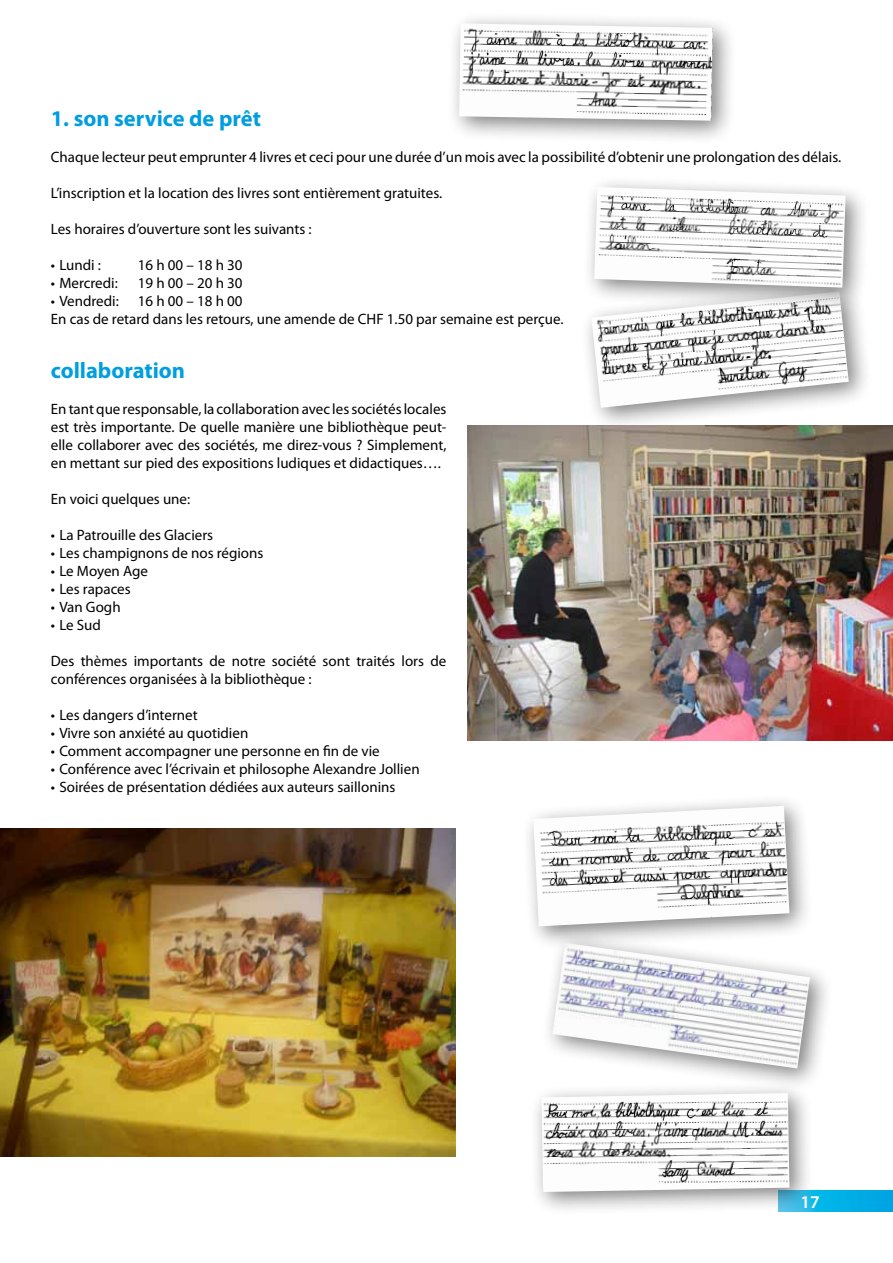
<style>
.page{position:relative;width:893px;height:1263px;background:#fff}
.page>*{position:absolute;margin:0;border:0;box-sizing:border-box;transform-origin:0 0}
.t1{font:700 22.5px "Myriad Pro";color:#009ee0}
.t2{font:600 18px "Myriad Pro";color:#fff}
.t3{font:15px/18px "Myriad Pro";color:#000}
</style>
<div class="page">
<div style="left:778px;top:1191px;width:115px;height:21px;background:#00aee5"></div>
<img style="left:468px;top:425px;width:425px;height:316px">
<img style="left:0;top:828px;width:455px;height:329px">
<div style="left:446px;top:11px;width:291px;height:134px;background:#000;opacity:.5"></div>
<img style="left:459px;top:23px;width:254px;height:98px">
<div style="left:580px;top:280px;width:292px;height:152px;background:#000;opacity:.5"></div>
<img style="left:591px;top:312px;width:258px;height:96px">
<div style="left:541px;top:931px;width:292px;height:161px;background:#000;opacity:.5"></div>
<img style="left:552px;top:950px;width:258px;height:118px">
<div style="left:521px;top:794px;width:293px;height:156px;background:#000;opacity:.5"></div>
<img style="left:533px;top:806px;width:256px;height:120px">
<div style="left:529px;top:1080px;width:285px;height:136px;background:#000;opacity:.5"></div>
<img style="left:541px;top:1093px;width:248px;height:99px">
<div style="left:582px;top:175px;width:288px;height:137px;background:#000;opacity:.5"></div>
<img style="left:594px;top:187px;width:252px;height:101px">
<h1 class="t1" style="left:51px;top:104px;width:212px">1. son service de prêt</h1>
<p class="t3" style="left:51px;top:148px;width:791px">Chaque lecteur peut emprunter 4 livres et ceci pour une durée d’un mois avec la possibilité d’obtenir une prolongation des délais.</p>
<p class="t3" style="left:51px;top:184px;width:392px">L’inscription et la location des livres sont entièrement gratuites.</p>
<p class="t3" style="left:51px;top:220px;width:262px">Les horaires d’ouverture sont les suivants :</p>
<p class="t3" style="left:51px;top:256px;width:52px">• Lundi :</p>
<p class="t3" style="left:138px;top:256px;width:106px">16 h 00 – 18 h 30</p>
<p class="t3" style="left:51px;top:274px;width:68px">• Mercredi:</p>
<p class="t3" style="left:138px;top:274px;width:106px">19 h 00 – 20 h 30</p>
<p class="t3" style="left:51px;top:292px;width:70px">• Vendredi:</p>
<p class="t3" style="left:51px;top:292px;width:513px;text-indent:87px">16 h 00 – 18 h 00<br>En cas de retard dans les retours, une amende de CHF 1.50 par semaine est perçue.</p>
<h1 class="t1" style="left:51px;top:356px;width:136px">collaboration</h1>
<p class="t3" style="left:51px;top:400px;width:397px;text-align:justify">En tant que responsable, la collaboration avec les sociétés locales est très importante. De quelle manière une bibliothèque peut&shy;elle collaborer avec des sociétés, me direz-vous ? Simplement, en mettant sur pied des expositions ludiques et didactiques….</p>
<p class="t3" style="left:51px;top:490px;width:141px">En voici quelques une:</p>
<p class="t3" style="left:51px;top:526px;width:164px">• La Patrouille des Glaciers</p>
<p class="t3" style="left:51px;top:544px;width:214px">• Les champignons de nos régions</p>
<p class="t3" style="left:51px;top:562px;width:99px">• Le Moyen Age</p>
<p class="t3" style="left:51px;top:580px;width:81px">• Les rapaces</p>
<p class="t3" style="left:51px;top:598px;width:71px">• Van Gogh</p>
<p class="t3" style="left:51px;top:616px;width:52px">• Le Sud</p>
<p class="t3" style="left:51px;top:652px;width:397px">Des thèmes importants de notre société sont traités lors de conférences organisées à la bibliothèque :</p>
<p class="t3" style="left:51px;top:706px;width:148px">• Les dangers d’internet</p>
<p class="t3" style="left:51px;top:724px;width:199px">• Vivre son anxiété au quotidien</p>
<p class="t3" style="left:51px;top:742px;width:330px">• Comment accompagner une personne en fin de vie</p>
<p class="t3" style="left:51px;top:760px;width:370px">• Conférence avec l’écrivain et philosophe Alexandre Jollien</p>
<p class="t3" style="left:51px;top:778px;width:346px">• Soirées de présentation dédiées aux auteurs saillonins</p>
<p class="t2" style="left:800px;top:1190px;width:21px">17</p>
</div>
